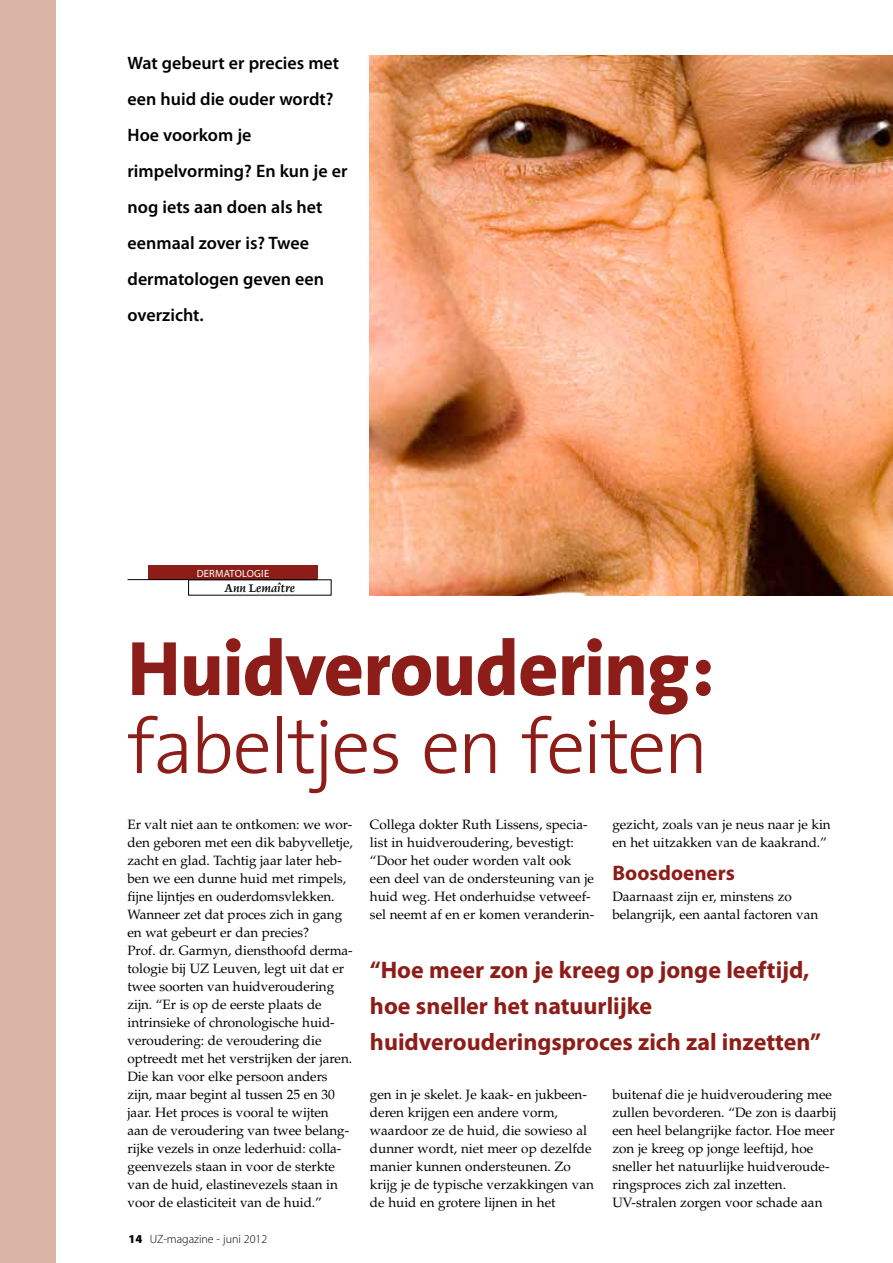
<style>
.page{position:relative;width:893px;height:1263px;background:#fff}
.page>*{position:absolute;margin:0;border:0;box-sizing:border-box;transform-origin:0 0}
.t1{font:300 78px "The Sans";letter-spacing:-.035em;color:#8d1d18}
.t2{font:800 78px "The Sans";letter-spacing:-.015em;color:#8d1d18}
.t3{font:700 24px/36px "Myriad Pro";color:#8d1d18}
.t4{font:700 21px "Myriad Pro";color:#8d1d18}
.t5{font:600 18px/36px "Myriad Pro";color:#000}
.t6{font:14.85px "Delphin LT Std 2";color:#000}
.t7{font:13.5px/18px "Palatino LT Std";color:#000}
.t8{font:300 12px "Myriad Pro";color:#000}
.t9{font:10.5px "Myriad Pro";letter-spacing:.02em;color:#fff}
.s1{font-weight:900}
</style>
<div class="page">
<div style="left:148px;top:565px;width:170px;height:14px;background:#8d1d18"></div>
<hr style="left:128px;top:579px;width:189px;height:1px;background:#000">
<img style="left:370px;top:55px;width:523px;height:540px">
<div style="left:0;top:0;width:55px;height:1263px;background:#d9b4a5"></div>
<h3 class="t5" style="left:128px;top:44px;width:221px">Wat gebeurt er precies met een huid die ouder wordt?<br>Hoe voorkom je rimpelvorming? En kun je er nog iets aan doen als het eenmaal zover is? Twee dermatologen geven een overzicht.</h3>
<p class="t9" style="left:197px;top:567px;width:74px">DERMATOLOGIE</p>
<p class="t6" style="left:225px;top:580px;width:72px">Ann Lemaître</p>
<h1 class="t2" style="left:128px;top:603px;width:588px">Huidveroudering:</h1>
<h1 class="t1" style="left:128px;top:682px;width:583px">fabeltjes en feiten</h1>
<p class="t7" style="left:128px;top:816px;width:227px">Er valt niet aan te ontkomen: we wor&shy;den geboren met een dik babyvelletje, zacht en glad. Tachtig jaar later heb&shy;ben we een dunne huid met rimpels, fijne lijntjes en ouderdomsvlekken.<br>Wanneer zet dat proces zich in gang en wat gebeurt er dan precies?<br>Prof. dr. Garmyn, diensthoofd derma&shy;tologie bij UZ Leuven, legt uit dat er twee soorten van huidveroudering zijn. “Er is op de eerste plaats de intrinsieke of chronologische huid&shy;veroudering: de veroudering die optreedt met het verstrijken der jaren.<br>Die kan voor elke persoon anders zijn, maar begint al tussen 25 en 30 jaar. Het proces is vooral te wijten aan de veroudering van twee belang&shy;rijke vezels in onze lederhuid: colla&shy;geenvezels staan in voor de sterkte van de huid, elastinevezels staan in voor de elasticiteit van de huid.”</p>
<p class="t8" style="left:129px;top:1232px;width:140px"><span class="s1">14</span> UZ-magazine - juni 2012</p>
<p class="t7" style="left:370px;top:816px;width:226px">Collega dokter Ruth Lissens, specia&shy;list in huidveroudering, bevestigt: “Door het ouder worden valt ook een deel van de ondersteuning van je huid weg. Het onderhuidse vetweef&shy;sel neemt af en er komen veranderin-</p>
<p class="t7" style="left:612px;top:816px;width:220px">gezicht, zoals van je neus naar je kin en het uitzakken van de kaakrand.”</p>
<h3 class="t4" style="left:612px;top:860px;width:124px">Boosdoeners</h3>
<p class="t7" style="left:612px;top:888px;width:208px">Daarnaast zijn er, minstens zo belangrijk, een aantal factoren van</p>
<h2 class="t3" style="left:370px;top:951px;width:452px">“Hoe meer zon je kreeg op jonge leeftijd, hoe sneller het natuurlijke huidverouderingsproces zich zal inzetten”</h2>
<p class="t7" style="left:370px;top:1086px;width:226px">gen in je skelet. Je kaak- en jukbeen&shy;deren krijgen een andere vorm, waardoor ze de huid, die sowieso al dunner wordt, niet meer op dezelfde manier kunnen ondersteunen. Zo krijg je de typische verzakkingen van de huid en grotere lijnen in het</p>
<p class="t7" style="left:612px;top:1086px;width:226px">buitenaf die je huidveroudering mee zullen bevorderen. “De zon is daarbij een heel belangrijke factor. Hoe meer zon je kreeg op jonge leeftijd, hoe sneller het natuurlijke huidveroude&shy;ringsproces zich zal inzetten.<br>UV-stralen zorgen voor schade aan</p>
</div>
